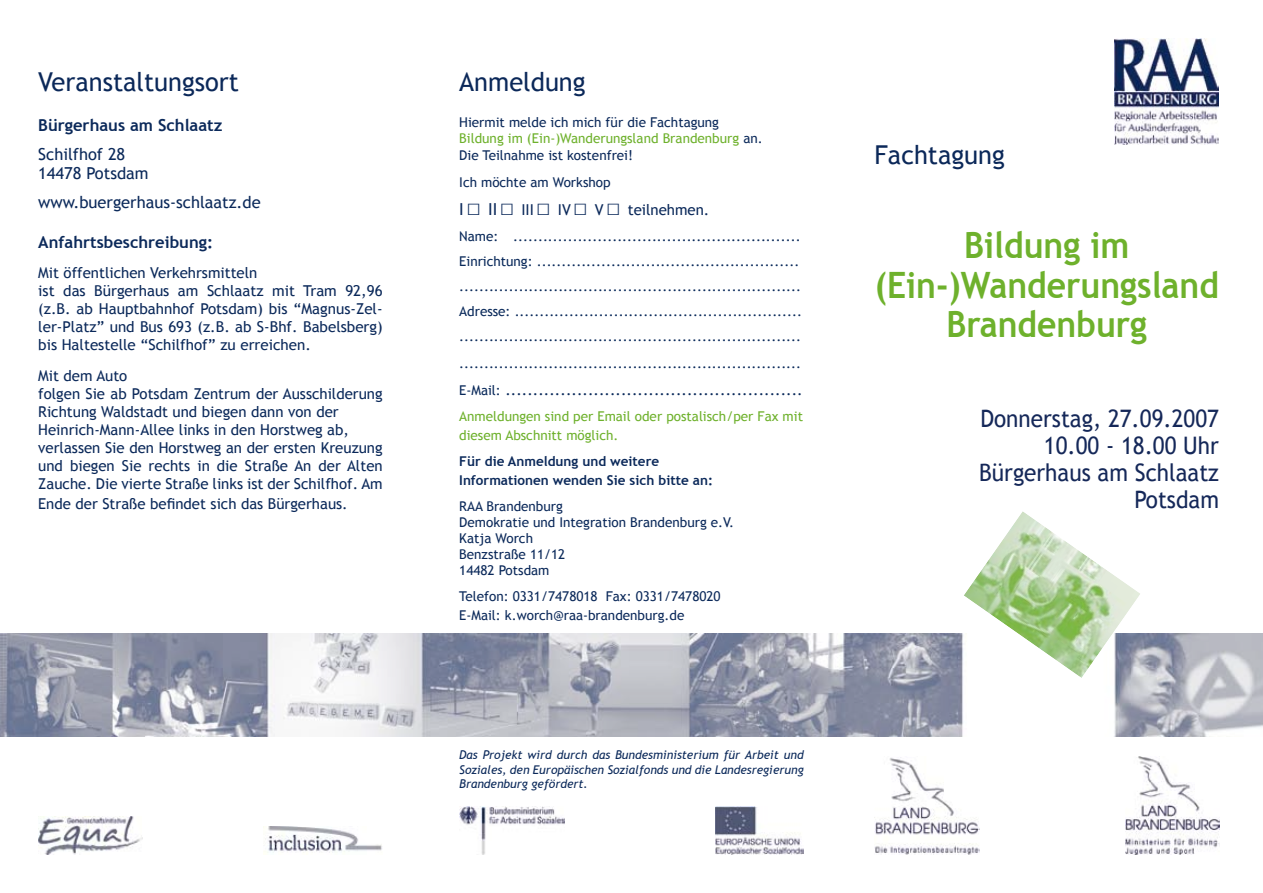
<style>
.page{position:relative;width:1263px;height:893px;background:#fff}
.page>*{position:absolute;margin:0;border:0;box-sizing:border-box;transform-origin:0 0}
.t1{font:700 36.3px/39.6px "Trebuchet MS";color:#6eb12c;text-align:center;scale:.93 1}
.t2{font:25.95px "Trebuchet MS";color:#0b2859}
.t3{font:24px/27px "Trebuchet MS";color:#152859;text-align:right;scale:.93 1}
.t4{font:700 16.5px/28.8px "Trebuchet MS";color:#0b295a}
.t5{font:16.5px/28.8px "Trebuchet MS";color:#0b295a}
.t6{font:15px/18px "Trebuchet MS";color:#0b295a}
.t7{font:15px "Trebuchet MS";color:#09295a}
.t8{font:13.5px/25.2px "Trebuchet MS";color:#09295a}
.t9{font:13.5px/16.2px "Trebuchet MS";color:#0b295a}
.t10{font:13.5px/19.8px "Trebuchet MS";color:#6eb12c}
.t11{font:700 13.5px/19.8px "Trebuchet MS";color:#0b295a}
.t12{font:italic 12px/14.4px "Trebuchet MS";color:#0b295a;text-align:justify}
.s1{font-weight:400}
.s2{color:#6eb12c}
.s3{font-size:16.5px}
.s4{font-size:24px}
.s5{font-size:13.5px}
</style>
<div class="page">
<img style="left:1114px;top:38px;width:105px;height:107px">
<img style="left:874px;top:757px;width:105px;height:98px">
<img style="left:1125px;top:757px;width:94px;height:98px">
<img style="left:38px;top:816px;width:104px;height:38px">
<img style="left:715px;top:807px;width:89px;height:48px">
<img style="left:459px;top:807px;width:105px;height:48px">
<img style="left:0;top:634px;width:1263px;height:102px">
<img style="left:963px;top:511px;width:178px;height:167px">
<img style="left:264px;top:827px;width:118px;height:26px">
<p class="t2" style="left:38px;top:67px;width:202px">Veranstaltungsort</p>
<p class="t4" style="left:38px;top:110px;width:186px">Bürgerhaus am Schlaatz<br><span class="s1">Schilfhof 28</span></p>
<p class="t5" style="left:38px;top:159px;width:224px">14478 Potsdam www.buergerhaus-schlaatz.de</p>
<p class="t4" style="left:38px;top:227px;width:176px">Anfahrtsbeschreibung:</p>
<p class="t6" style="left:38px;top:264px;width:346px">Mit öffentlichen Verkehrsmitteln<br>ist das Bürgerhaus am Schlaatz mit Tram 92,96 (z.B. ab Hauptbahnhof Potsdam) bis “Magnus-Zel&shy;ler-Platz” und Bus 693 (z.B. ab S-Bhf. Babelsberg) bis Haltestelle “Schilfhof” zu erreichen.</p>
<p class="t6" style="left:38px;top:367px;width:346px">Mit dem Auto<br>folgen Sie ab Potsdam Zentrum der Ausschilderung Richtung Waldstadt und biegen dann von der Heinrich-Mann-Allee links in den Horstweg ab, verlassen Sie den Horstweg an der ersten Kreuzung und biegen Sie rechts in die Straße An der Alten Zauche. Die vierte Straße links ist der Schilfhof. Am</p>
<p class="t6" style="left:38px;top:495px;width:311px">Ende der Straße befindet sich das Bürgerhaus.</p>
<p class="t2" style="left:459px;top:67px;width:128px">Anmeldung</p>
<p class="t9" style="left:459px;top:114px;width:305px">Hiermit melde ich mich für die Fachtagung<br><span class="s2">Bildung im (Ein-)Wanderungsland Brandenburg</span> an.<br>Die Teilnahme ist kostenfrei!</p>
<p class="t9" style="left:459px;top:174px;width:153px">Ich möchte am Workshop</p>
<p class="t6" style="left:459px;top:201px;width:252px"><span class="s3">I</span> <span class="s4">□</span> <span class="s3">II</span><span class="s4">□</span> III<span class="s4">□</span> IV<span class="s4">□</span> V<span class="s4">□</span> teilnehmen.</p>
<p class="t8" style="left:459px;top:223px;width:344px">Name: ..........................................................<br>Einrichtung: ..................................................... .....................................................................<br>Adresse: .......................................................... .....................................................................</p>
<p class="t8" style="left:459px;top:351px;width:343px">.....................................................................</p>
<p class="t7" style="left:459px;top:381px;width:345px"><span class="s5">E-Mail:</span> ......................................................</p>
<p class="t10" style="left:459px;top:406px;width:345px">Anmeldungen sind per Email oder postalisch/per Fax mit diesem Abschnitt möglich.</p>
<p class="t11" style="left:459px;top:451px;width:255px">Für die Anmeldung und weitere<br>Informationen wenden Sie sich bitte an:</p>
<p class="t9" style="left:459px;top:498px;width:276px">RAA Brandenburg<br>Demokratie und Integration Brandenburg e.V.<br>Katja Worch<br>Benzstraße 11/12<br>14482 Potsdam</p>
<p class="t9" style="left:459px;top:586px;width:263px;line-height:19.8px">Telefon: 0331/7478018 Fax: 0331/7478020<br>E-Mail: k.worch@raa-brandenburg.de</p>
<p class="t12" style="left:459px;top:748px;width:346px">Das Projekt wird durch das Bundesministerium für Arbeit und Soziales, den Europäischen Sozialfonds und die Landesregierung Brandenburg gefördert.</p>
<p class="t2" style="left:874px;top:140px;width:132px">Fachtagung</p>
<p class="t1" style="left:875px;top:225px;width:372px">Bildung im (Ein-)Wanderungsland<br>Brandenburg</p>
<p class="t3" style="left:979px;top:406px;width:259px">Donnerstag, 27.09.2007<br>10.00 - 18.00 Uhr<br>Bürgerhaus am Schlaatz<br>Potsdam</p>
</div>
